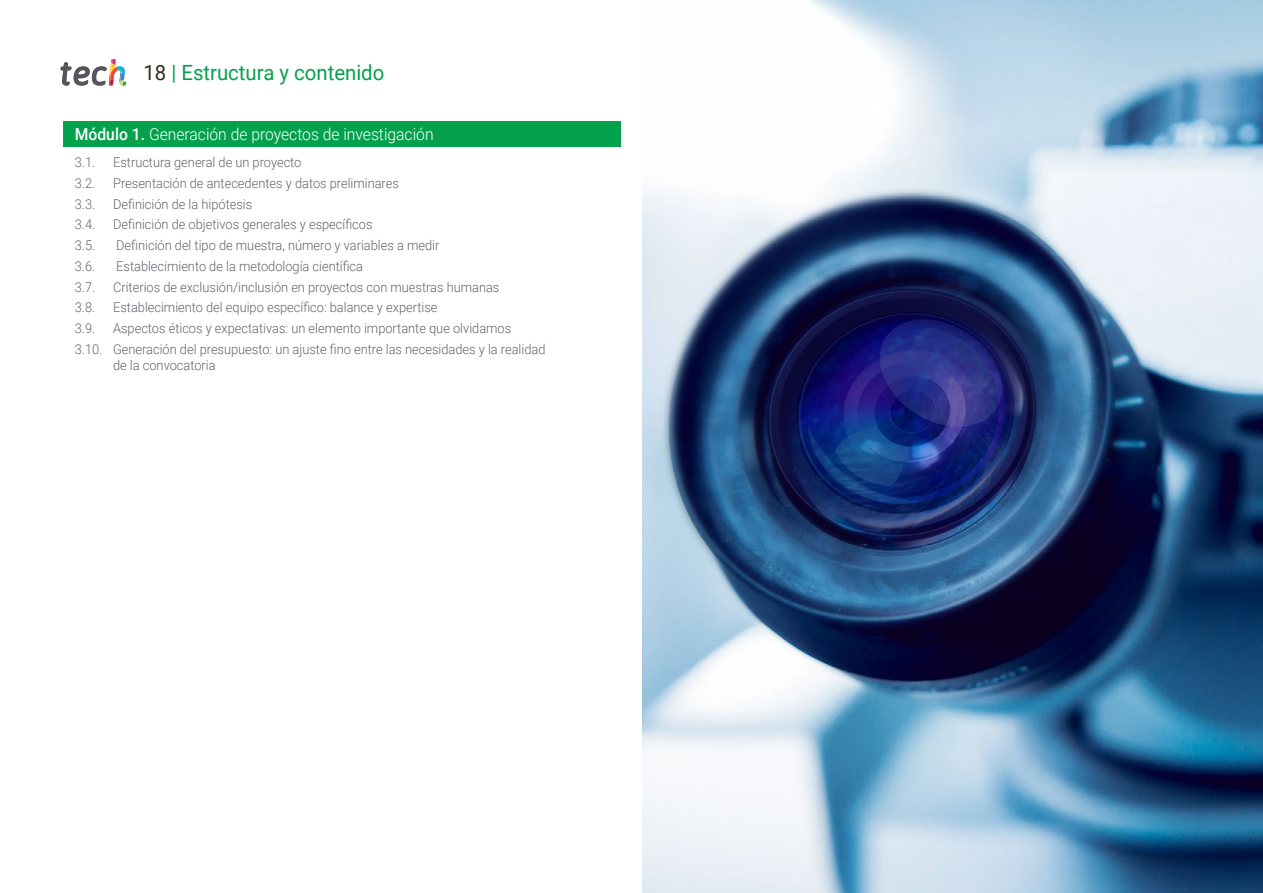
<style>
.page{position:relative;width:1263px;height:893px;background:#fff}
.page>*{position:absolute;margin:0;border:0;box-sizing:border-box;transform-origin:0 0}
.t1{font:21px "Roboto";color:#04a14d}
.t2{font:300 16.5px "Roboto";color:#fff;scale:.95 1}
.t3{font:300 13.5px/20.7px "Roboto";color:#61646a;text-align:center;scale:.95 1}
.s1{color:#312e20}
.s2{font-weight:500}
</style>
<div class="page">
<img style="left:642px;top:0;width:621px;height:893px">
<div style="left:64px;top:121px;width:557px;height:25px;background:#04a14d"></div>
<svg style="left:61px;top:59px;width:65px;height:27px"></svg>
<h1 class="t1" style="left:144px;top:57px;width:242px"><span class="s1">18</span> | Estructura y contenido</h1>
<p class="t2" style="left:75px;top:123px;width:379px"><span class="s2">Módulo 1.</span> Generación de proyectos de investigación</p>
<p class="t3" style="left:75px;top:151px;width:23px">3.1.</p>
<p class="t3" style="left:113px;top:151px;width:200px">Estructura general de un proyecto</p>
<p class="t3" style="left:75px;top:172px;width:23px">3.2.</p>
<p class="t3" style="left:113px;top:172px;width:302px">Presentación de antecedentes y datos preliminares</p>
<p class="t3" style="left:75px;top:193px;width:23px">3.3.</p>
<p class="t3" style="left:113px;top:193px;width:148px">Definición de la hipótesis</p>
<p class="t3" style="left:75px;top:214px;width:23px">3.4.</p>
<p class="t3" style="left:113px;top:214px;width:275px">Definición de objetivos generales y específicos</p>
<p class="t3" style="left:75px;top:234px;width:23px">3.5.</p>
<p class="t3" style="left:116px;top:234px;width:342px">Definición del tipo de muestra, número y variables a medir</p>
<p class="t3" style="left:75px;top:255px;width:23px">3.6.</p>
<p class="t3" style="left:116px;top:255px;width:261px">Establecimiento de la metodología científica</p>
<p class="t3" style="left:75px;top:276px;width:23px">3.7.</p>
<p class="t3" style="left:113px;top:276px;width:408px">Criterios de exclusión/inclusión en proyectos con muestras humanas</p>
<p class="t3" style="left:75px;top:297px;width:23px">3.8.</p>
<p class="t3" style="left:113px;top:297px;width:343px">Establecimiento del equipo específico: balance y expertise</p>
<p class="t3" style="left:75px;top:317px;width:23px">3.9.</p>
<p class="t3" style="left:75px;top:317px;width:497px">Aspectos éticos y expectativas: un elemento importante que olvidamos<br>3.10. Generación del presupuesto: un ajuste fino entre las necesidades y la realidad</p>
<p class="t3" style="left:113px;top:355px;width:109px">de la convocatoria</p>
</div>
